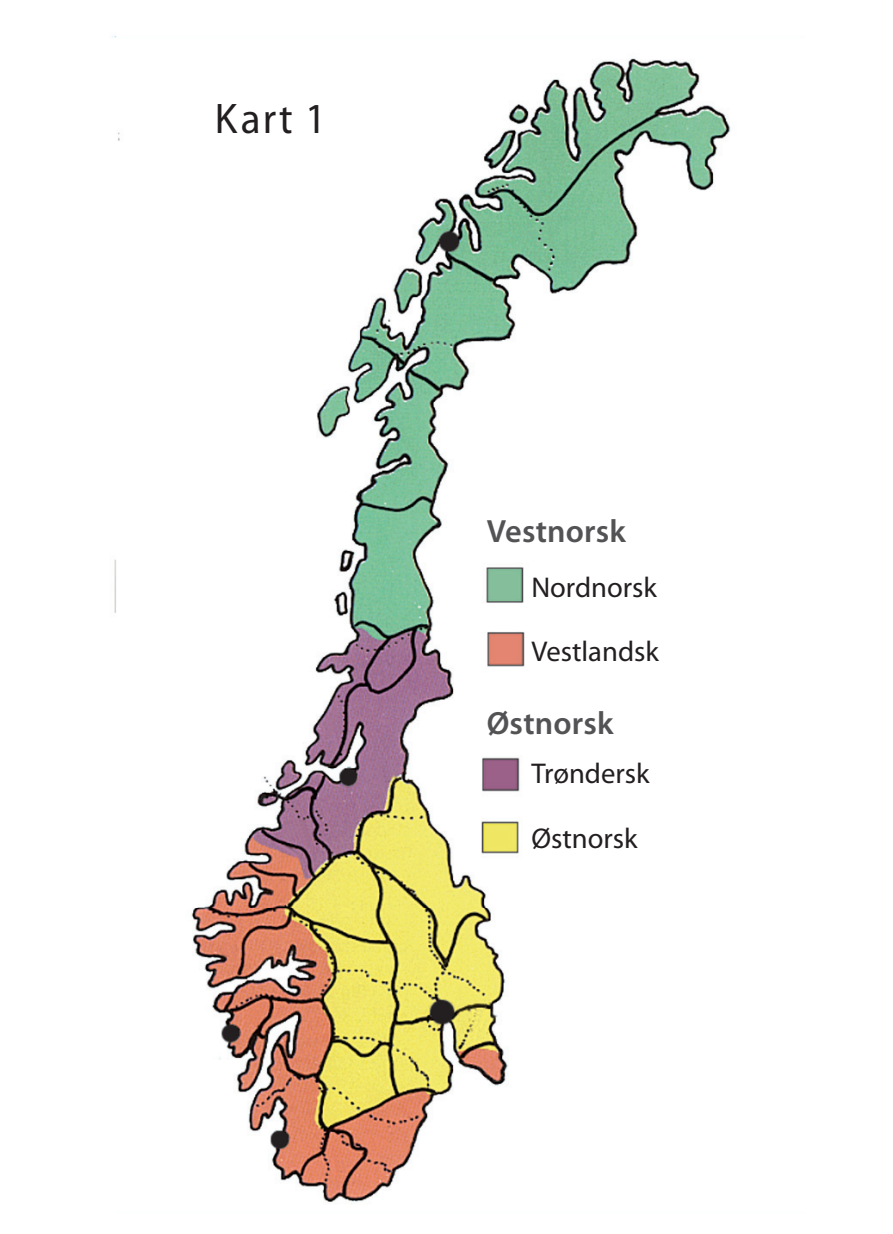
<style>
.page{position:relative;width:893px;height:1234px;background:#fff}
.page>*{position:absolute;margin:0;border:0;box-sizing:border-box;transform-origin:0 0}
.t1{font:600 semi-expanded 42.9px "Myriad Pro";letter-spacing:-.135em;color:#231f20;scale:.96 1}
.t2{font:600 32.25px "Myriad Pro";letter-spacing:.005em;color:#535355}
.t3{font:28.65px "Myriad Pro";color:#231f20}
</style>
<div class="page">
<img style="left:112px;top:35px;width:619px;height:873px">
<img style="left:191px;top:908px;width:317px;height:295px">
<img style="left:218px;top:104px;width:103px;height:29px">
<h1 class="t1" style="left:215px;top:92px;width:118px">K arrtt 11</h1>
<p class="t2" style="left:487px;top:510px;width:141px">Vestnorsk</p>
<p class="t3" style="left:531px;top:569px;width:127px">Nordnorsk</p>
<p class="t3" style="left:531px;top:633px;width:129px">Vestlandsk</p>
<p class="t2" style="left:487px;top:702px;width:128px">Østnorsk</p>
<p class="t3" style="left:531px;top:756px;width:120px">Trøndersk</p>
<p class="t3" style="left:531px;top:820px;width:108px">Østnorsk</p>
</div>
